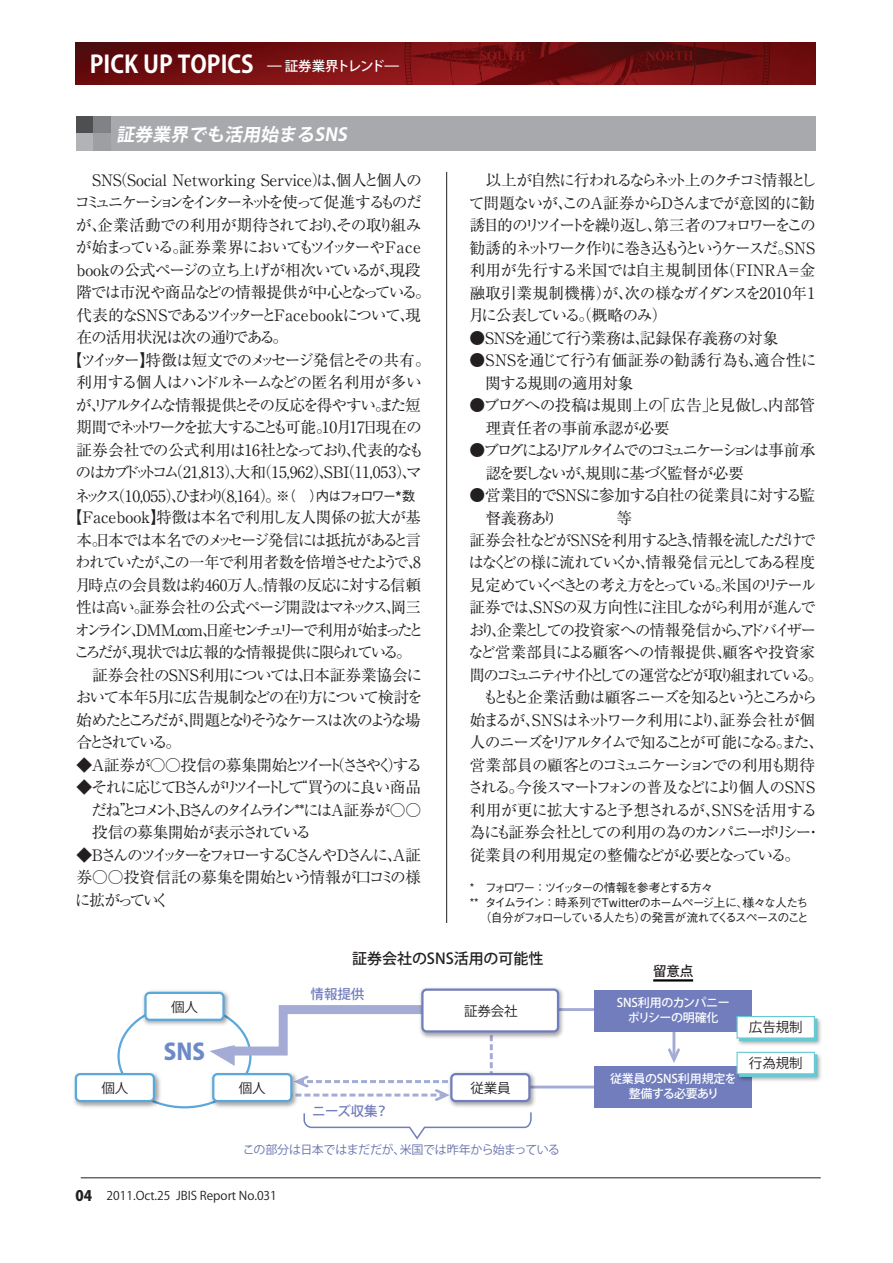
<style>
.page{position:relative;width:893px;height:1263px;background:#fff}
.page>*{position:absolute;margin:0;border:0;box-sizing:border-box;transform-origin:0 0}
.t1{font:700 24px "Koz Go Pro";color:#fff;scale:.95 1}
.t2{font:800 22.5px "Koz Go Pro";color:#6c8bc6}
.t3{font:italic 700 17.85px "Koz Go Pro";color:#fff}
.t4{font:15.75px/22.5px "Ryumin Pro";letter-spacing:-.09em;color:#231f20;text-align:justify}
.t5{font:15.75px "Ryumin Pro";letter-spacing:-.125em;color:#231f20}
.t6{font:15.75px "Ryumin Pro";letter-spacing:-.015em;color:#231f20}
.t7{font:15.75px/22.5px "Ryumin Pro";letter-spacing:-.19em;color:#231f20}
.t8{font:15.75px "Ryumin Pro";letter-spacing:-.05em;color:#231f20}
.t9{font:15.75px "Ryumin Pro";letter-spacing:-.065em;color:#231f20}
.t10{font:15.75px "Ryumin Pro";letter-spacing:-.13em;color:#231f20}
.t11{font:15.75px "Ryumin Pro";letter-spacing:-.055em;color:#231f20}
.t12{font:15.75px "Ryumin Pro";letter-spacing:-.06em;color:#231f20}
.t13{font:15.75px "Ryumin Pro";letter-spacing:-.235em;color:#231f20}
.t14{font:15.75px/22.5px "Ryumin Pro";letter-spacing:-.025em;color:#231f20}
.t15{font:15.75px/22.5px "Ryumin Pro";letter-spacing:-.035em;color:#231f20}
.t16{font:15.75px "Ryumin Pro";letter-spacing:-.16em;color:#231f20}
.t17{font:15.75px "Ryumin Pro";letter-spacing:-.23em;color:#231f20}
.t18{font:15.75px "Ryumin Pro";letter-spacing:-.14em;color:#231f20}
.t19{font:15.75px "Ryumin Pro";letter-spacing:-.12em;color:#231f20}
.t20{font:15.75px "Ryumin Pro";letter-spacing:-.165em;color:#231f20}
.t21{font:15.75px "Ryumin Pro";letter-spacing:-.04em;color:#231f20}
.t22{font:15.75px "Ryumin Pro";letter-spacing:-.145em;color:#231f20}
.t23{font:15.75px "Ryumin Pro";letter-spacing:.005em;color:#231f20}
.t24{font:500 15px "Koz Go Pro";color:#231f20}
.t25{font:13.5px "Koz Go Pro";letter-spacing:-.01em;color:#231f20}
.t26{font:500 13.5px "Koz Go Pro";letter-spacing:-.01em;color:#717dbd}
.t27{font:500 13.5px "Koz Go Pro";color:#231f20}
.t28{font:500 12px/15px "Gothic BBB Pro";letter-spacing:-.12em;color:#231f20}
.t29{font:500 12px/15px "Koz Go Pro";letter-spacing:-.02em;color:#fff;text-align:center}
.t30{font:12px "Koz Go Pro";color:#231f20}
.t31{font:12px "Koz Go Pro";letter-spacing:-.04em;color:#6772ac}
.s1{font-weight:500;font-size:13.5px}
.s2{font-family:"Gothic BBB Pro";font-weight:500;font-size:13.5px}
.s3{font-family:"Gothic BBB Pro";font-weight:500;font-size:18px}
.s4{font-weight:800;font-size:14.4px}
</style>
<div class="page">
<hr style="left:81px;top:1177px;width:740px;height:1px;background:#231f20">
<img style="left:76px;top:43px;width:739px;height:42px">
<div style="left:76px;top:116px;width:740px;height:34px;background:#a8a9ad"></div>
<div style="left:76px;top:116px;width:17px;height:17px;background:#4e4f50"></div>
<div style="left:93px;top:116px;width:17px;height:17px;background:#808285"></div>
<div style="left:76px;top:133px;width:17px;height:17px;background:#b2b3b7"></div>
<div style="left:93px;top:133px;width:17px;height:17px;background:#9d9fa2"></div>
<hr style="left:446px;top:172px;width:1px;height:751px;background:#231f20">
<img style="left:140px;top:990px;width:89px;height:35px">
<div style="left:145px;top:993px;width:78px;height:27px;background:#fff;border-radius:4px"></div>
<div style="left:144px;top:992px;width:81px;height:29px;border:2px solid #5ba8dc;border-radius:4px"></div>
<img style="left:74px;top:1069px;width:88px;height:39px">
<div style="left:76px;top:1074px;width:78px;height:27px;background:#fff;border-radius:4px"></div>
<div style="left:75px;top:1073px;width:80px;height:29px;border:2px solid #5ba8dc;border-radius:4px"></div>
<svg style="left:300px;top:1076px;width:145px;height:25px"></svg>
<svg style="left:490px;top:1041px;width:3px;height:27px"></svg>
<hr style="left:546px;top:1008px;width:52px;height:3px;background:#a4acd6">
<hr style="left:522px;top:1086px;width:75px;height:3px;background:#a4acd6">
<hr style="left:672px;top:1026px;width:3px;height:34px;background:#a4acd6">
<svg style="left:668px;top:1048px;width:12px;height:15px"></svg>
<img style="left:207px;top:1069px;width:93px;height:39px">
<div style="left:213px;top:1074px;width:78px;height:27px;background:#fff;border-radius:4px"></div>
<div style="left:212px;top:1073px;width:80px;height:29px;border:2px solid #5ba8dc;border-radius:4px"></div>
<img style="left:445px;top:1068px;width:93px;height:39px">
<div style="left:451px;top:1074px;width:78px;height:27px;background:#fff;border-radius:4px"></div>
<div style="left:450px;top:1073px;width:80px;height:29px;border:2px solid #717dbd;border-radius:4px"></div>
<img style="left:420px;top:988px;width:147px;height:53px">
<div style="left:422px;top:990px;width:136px;height:41px;background:#fff;border-radius:4px"></div>
<div style="left:421px;top:989px;width:138px;height:44px;border:2px solid #717dbd;border-radius:4px"></div>
<div style="left:594px;top:990px;width:158px;height:41px;background:#717dbd"></div>
<hr style="left:653px;top:979px;width:40px;height:3px;background:#030303">
<div style="left:594px;top:1066px;width:158px;height:42px;background:#717dbd"></div>
<img style="left:735px;top:1018px;width:86px;height:63px">
<div style="left:739px;top:1019px;width:78px;height:22px;background:#66c9d4"></div>
<div style="left:736px;top:1016px;width:79px;height:23px;background:#fff;border:1px solid #66c9d4"></div>
<div style="left:739px;top:1054px;width:78px;height:23px;background:#66c9d4"></div>
<div style="left:736px;top:1052px;width:79px;height:22px;background:#fff;border:1px solid #66c9d4"></div>
<svg style="left:303px;top:1112px;width:229px;height:28px"></svg>
<svg style="left:210px;top:1001px;width:228px;height:65px"></svg>
<h1 class="t1" style="left:90px;top:49px;width:327px">PICK UP TOPICS <span class="s1">̶ 証券業界トレンド̶</span></h1>
<p class="t3" style="left:116px;top:122px;width:236px">証券業界でも活用始まるSNS</p>
<p class="t6" style="left:76px;top:168px;width:347px">　SNS（Social Networking Service）は、個人と個人の</p>
<p class="t17" style="left:74px;top:190px;width:349px">コミュニケーションをインターネットを使って促進するものだ</p>
<p class="t21" style="left:76px;top:213px;width:347px">が、企業活動での利用が期待されており、その取り組み</p>
<p class="t4" style="left:76px;top:235px;width:347px">が始まっている。証券業界においてもツイッターやFace</p>
<p class="t11" style="left:76px;top:258px;width:346px">bookの公式ページの立ち上げが相次いているが、現段</p>
<p class="t9" style="left:76px;top:280px;width:356px">階では市況や商品などの情報提供が中心となっている。</p>
<p class="t4" style="left:76px;top:303px;width:346px">代表的なSNSであるツイッターとFacebookについて、現</p>
<p class="t9" style="left:76px;top:325px;width:213px">在の活用状況は次の通りである。</p>
<p class="t4" style="left:66px;top:348px;width:366px">【ツイッター】特徴は短文でのメッセージ発信とその共有。</p>
<p class="t11" style="left:76px;top:370px;width:347px">利用する個人はハンドルネームなどの匿名利用が多い</p>
<p class="t5" style="left:76px;top:393px;width:346px">が、リアルタイムな情報提供とその反応を得やすい。また短</p>
<p class="t16" style="left:76px;top:415px;width:347px">期間でネットワークを拡大することも可能。10月17日現在の</p>
<p class="t12" style="left:76px;top:438px;width:349px">証券会社での公式利用は16社となっており、代表的なも</p>
<p class="t6" style="left:76px;top:460px;width:348px">のはカブドットコム（21,813）、大和（15,962）、SBI（11,053）、マ</p>
<p class="t13" style="left:75px;top:484px;width:342px">ネックス（10,055）、ひまわり（8,164）。<span class="s2">※（　）内はフォロワー</span><span class="s3">*</span><span class="s2">数</span></p>
<p class="t4" style="left:74px;top:505px;width:351px;text-align:left;text-indent:-8px">【Facebook】特徴は本名で利用し友人関係の拡大が基本。日本では本名でのメッセージ発信には抵抗があると言われていたが、この一年で利用者数を倍増させたようで、8月時点の会員数は約460万人。情報の反応に対する信頼性は高い。証券会社の公式ページ開設はマネックス、岡三オンライン、ＤＭＭ.ｃｏｍ、日産センチュリーで利用が始まったところだが、現状では広報的な情報提供に限られている。　証券会社のSNS利用については、日本証券業協会において本年5月に広告規制などの在り方について検討を始めたところだが、問題となりそうなケースは次のような場合とされている。</p>
<p class="t18" style="left:76px;top:753px;width:347px">◆Ａ証券が○○投信の募集開始とツイート（ささやく）する</p>
<p class="t4" style="left:91px;top:775px;width:332px;text-indent:-15px">◆それに応じてＢさんがリツイートして“買うのに良い商品だね”とコメント、Ｂさんのタイムライン**にはＡ証券が○ ○投信の募集開始が表示されている</p>
<p class="t4" style="left:75px;top:843px;width:347px">◆ＢさんのツイッターをフォローするＣさんやＤさんに、Ａ証券○○投資信託の募集を開始という情報が口コミの様に拡がっていく</p>
<p class="t4" style="left:469px;top:168px;width:349px;text-indent:17px">以上が自然に行われるならネット上のクチコミ情報として問題ないが、このＡ証券からＤさんまでが意図的に勧誘目的のリツイートを繰り返し、第三者のフォロワーをこの勧誘的ネットワーク作りに巻き込もうというケースだ。SNS利用が先行する米国では自主規制団体（FINRA＝金融取引業規制機構）が、次の様なガイダンスを2010年1月に公表している。（概略のみ）</p>
<p class="t12" style="left:469px;top:325px;width:310px">●SNSを通じて行う業務は、記録保存義務の対象</p>
<p class="t15" style="left:485px;top:348px;width:333px;text-indent:-16px">●SNSを通じて行う有価証券の勧誘行為も、適合性に関する規則の適用対象</p>
<p class="t14" style="left:485px;top:393px;width:331px;text-indent:-16px">●ブログへの投稿は規則上の「広告」と見做し、内部管理責任者の事前承認が必要</p>
<p class="t7" style="left:485px;top:438px;width:331px;text-indent:-16px">●ブログによるリアルタイムでのコミュニケーションは事前承認を要しないが、規則に基づく監督が必要</p>
<p class="t4" style="left:469px;top:483px;width:347px">●営業目的でSNSに参加する自社の従業員に対する監</p>
<p class="t4" style="left:485px;top:505px;width:148px">督義務あり　　　　等</p>
<p class="t19" style="left:470px;top:528px;width:348px">証券会社などがSNSを利用するとき、情報を流しただけで</p>
<p class="t4" style="left:469px;top:550px;width:348px">はなくどの様に流れていくか、情報発信元としてある程度</p>
<p class="t5" style="left:470px;top:573px;width:348px">見定めていくべきとの考え方をとっている。米国のリテール</p>
<p class="t8" style="left:470px;top:595px;width:348px">証券では、SNSの双方向性に注目しながら利用が進んで</p>
<p class="t9" style="left:469px;top:618px;width:349px">おり、企業としての投資家への情報発信から、アドバイザー</p>
<p class="t23" style="left:468px;top:640px;width:349px">など営業部員による顧客への情報提供、顧客や投資家</p>
<p class="t7" style="left:469px;top:663px;width:355px">間のコミュニティサイトとしての運営などが取り組まれている。</p>
<p class="t22" style="left:483px;top:685px;width:336px">もともと企業活動は顧客ニーズを知るというところから</p>
<p class="t5" style="left:470px;top:708px;width:347px">始まるが、SNSはネットワーク利用により、証券会社が個</p>
<p class="t20" style="left:470px;top:730px;width:356px">人のニーズをリアルタイムで知ることが可能になる。また、</p>
<p class="t10" style="left:470px;top:753px;width:347px">営業部員の顧客とのコミュニケーションでの利用も期待</p>
<p class="t4" style="left:467px;top:775px;width:349px">される。今後スマートフォンの普及などにより個人のSNS</p>
<p class="t8" style="left:470px;top:798px;width:349px">利用が更に拡大すると予想されるが、SNSを活用する</p>
<p class="t10" style="left:470px;top:820px;width:353px">為にも証券会社としての利用の為のカンパニーポリシー・</p>
<p class="t8" style="left:470px;top:843px;width:332px">従業員の利用規定の整備などが必要となっている。</p>
<p class="t28" style="left:470px;top:879px;width:341px">* フォロワー ：ツイッターの情報を参考とする方々<br>** タイムライン ：時系列でTwitterのホームページ上に、様々な人たち　 （自分がフォローしている人たち）の発言が流れてくるスペースのこと</p>
<p class="t25" style="left:102px;top:1079px;width:28px">個人</p>
<p class="t25" style="left:171px;top:998px;width:28px">個人</p>
<h2 class="t2" style="left:164px;top:1037px;width:43px">SNS</h2>
<p class="t24" style="left:352px;top:949px;width:193px">証券会社のSNS活用の可能性</p>
<p class="t26" style="left:311px;top:986px;width:55px">情報提供</p>
<p class="t25" style="left:464px;top:1002px;width:55px">証券会社</p>
<p class="t25" style="left:239px;top:1079px;width:28px">個人</p>
<p class="t25" style="left:471px;top:1079px;width:41px">従業員</p>
<p class="t26" style="left:312px;top:1103px;width:78px">ニーズ収集？</p>
<p class="t31" style="left:243px;top:1141px;width:319px">この部分は日本ではまだだが、米国では昨年から始まっている</p>
<p class="t30" style="left:76px;top:1188px;width:203px"><span class="s4">04　</span>2011.Oct.25 JBIS Report No.031</p>
<p class="t27" style="left:653px;top:962px;width:42px">留意点</p>
<p class="t29" style="left:617px;top:996px;width:114px">SNS利用のカンパニーポリシーの明確化</p>
<p class="t29" style="left:610px;top:1072px;width:128px">従業員のSNS利用規定を整備する必要あり</p>
<p class="t25" style="left:749px;top:1019px;width:55px">広告規制</p>
<p class="t25" style="left:749px;top:1054px;width:55px">行為規制</p>
</div>
